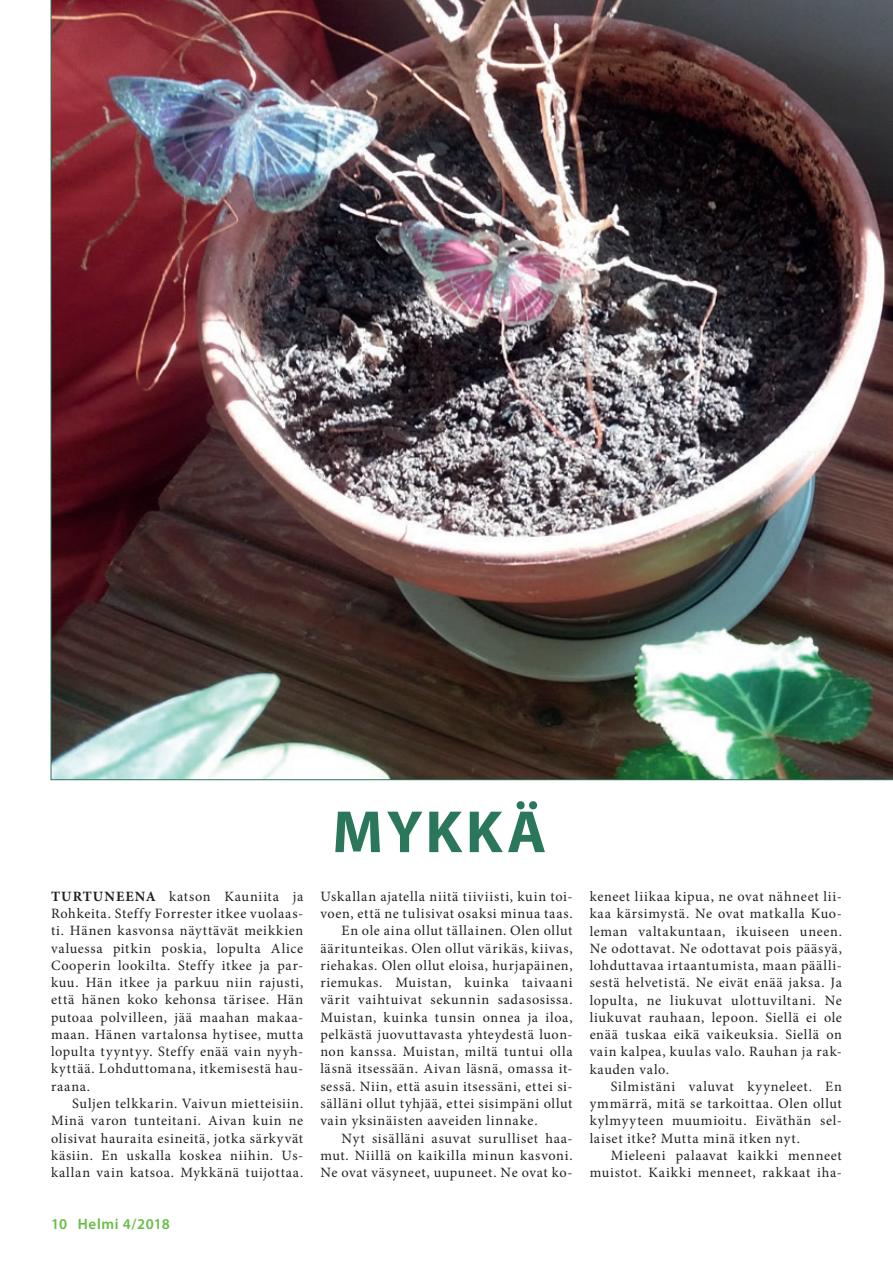
<style>
.page{position:relative;width:893px;height:1263px;background:#fff}
.page>*{position:absolute;margin:0;border:0;box-sizing:border-box;transform-origin:0 0}
.t1{font:700 60px "Myriad Pro";color:#2a775b}
.t2{font:600 15px "Myriad Pro";letter-spacing:.04em;color:#68bc45}
.t3{font:14.25px/17.2px "Minion Pro";letter-spacing:.05em;color:#231f20;text-align:justify}
.s1{font-weight:700}
</style>
<div class="page">
<img style="left:51px;top:0;width:842px;height:780px">
<p class="t3" style="left:51px;top:888px;width:254px"><span class="s1">TURTUNEENA</span> katson Kauniita ja Rohkeita. Steffy Forrester itkee vuolaas&shy;ti. Hänen kasvonsa näyttävät meikkien valuessa pitkin poskia, lopulta Alice Cooperin lookilta. Steffy itkee ja par&shy;kuu. Hän itkee ja parkuu niin rajusti, että hänen koko kehonsa tärisee. Hän putoaa polvilleen, jää maahan makaa&shy;maan. Hänen vartalonsa hytisee, mutta lopulta tyyntyy. Steffy enää vain nyyh&shy;kyttää. Lohduttomana, itkemisestä hau&shy;raana.</p>
<p class="t3" style="left:51px;top:1095px;width:254px;text-indent:21px">Suljen telkkarin. Vaivun mietteisiin.<br>Minä varon tunteitani. Aivan kuin ne olisivat hauraita esineitä, jotka särkyvät käsiin. En uskalla koskea niihin. Us&shy;kallan vain katsoa. Mykkänä tuijottaa.</p>
<p class="t2" style="left:51px;top:1214px;width:120px">10 Helmi 4/2018</p>
<h1 class="t1" style="left:332px;top:793px;width:216px">Mykkä</h1>
<p class="t3" style="left:320px;top:888px;width:254px">Uskallan ajatella niitä tiiviisti, kuin toi-</p>
<p class="t3" style="left:320px;top:905px;width:254px">voen, että ne tulisivat osaksi minua taas.</p>
<p class="t3" style="left:342px;top:922px;width:233px">En ole aina ollut tällainen. Olen ollut</p>
<p class="t3" style="left:320px;top:939px;width:254px">ääritunteikas. Olen ollut värikäs, kiivas,</p>
<p class="t3" style="left:320px;top:957px;width:254px">riehakas. Olen ollut eloisa, hurjapäinen,</p>
<p class="t3" style="left:320px;top:974px;width:254px">riemukas. Muistan, kuinka taivaani</p>
<p class="t3" style="left:320px;top:991px;width:254px">värit vaihtuivat sekunnin sadasosissa.</p>
<p class="t3" style="left:320px;top:1008px;width:254px">Muistan, kuinka tunsin onnea ja iloa,</p>
<p class="t3" style="left:320px;top:1026px;width:254px">pelkästä juovuttavasta yhteydestä luon-</p>
<p class="t3" style="left:320px;top:1043px;width:254px">non kanssa. Muistan, miltä tuntui olla</p>
<p class="t3" style="left:320px;top:1060px;width:254px">läsnä itsessään. Aivan läsnä, omassa it-</p>
<p class="t3" style="left:320px;top:1077px;width:254px">sessä. Niin, että asuin itsessäni, ettei si-</p>
<p class="t3" style="left:320px;top:1095px;width:254px">sälläni ollut tyhjää, ettei sisimpäni ollut</p>
<p class="t3" style="left:320px;top:1112px;width:219px">vain yksinäisten aaveiden linnake.</p>
<p class="t3" style="left:342px;top:1129px;width:233px">Nyt sisälläni asuvat surulliset haa-</p>
<p class="t3" style="left:320px;top:1147px;width:254px">mut. Niillä on kaikilla minun kasvoni.</p>
<p class="t3" style="left:320px;top:1164px;width:254px">Ne ovat väsyneet, uupuneet. Ne ovat ko-</p>
<p class="t3" style="left:590px;top:888px;width:254px">keneet liikaa kipua, ne ovat nähneet lii&shy;kaa kärsimystä. Ne ovat matkalla Kuo&shy;leman valtakuntaan, ikuiseen uneen.<br>Ne odottavat. Ne odottavat pois pääsyä, lohduttavaa irtaantumista, maan päälli&shy;sestä helvetistä. Ne eivät enää jaksa. Ja lopulta, ne liukuvat ulottuviltani. Ne liukuvat rauhaan, lepoon. Siellä ei ole enää tuskaa eikä vaikeuksia. Siellä on vain kalpea, kuulas valo. Rauhan ja rak&shy;kauden valo.</p>
<p class="t3" style="left:590px;top:1078px;width:254px;text-indent:21px">Silmistäni valuvat kyyneleet. En ymmärrä, mitä se tarkoittaa. Olen ollut kylmyyteen muumioitu. Eiväthän sel&shy;laiset itke? Mutta minä itken nyt.</p>
<p class="t3" style="left:590px;top:1147px;width:254px;text-align:right">Mieleeni palaavat kaikki menneet muistot. Kaikki menneet, rakkaat iha-</p>
</div>
